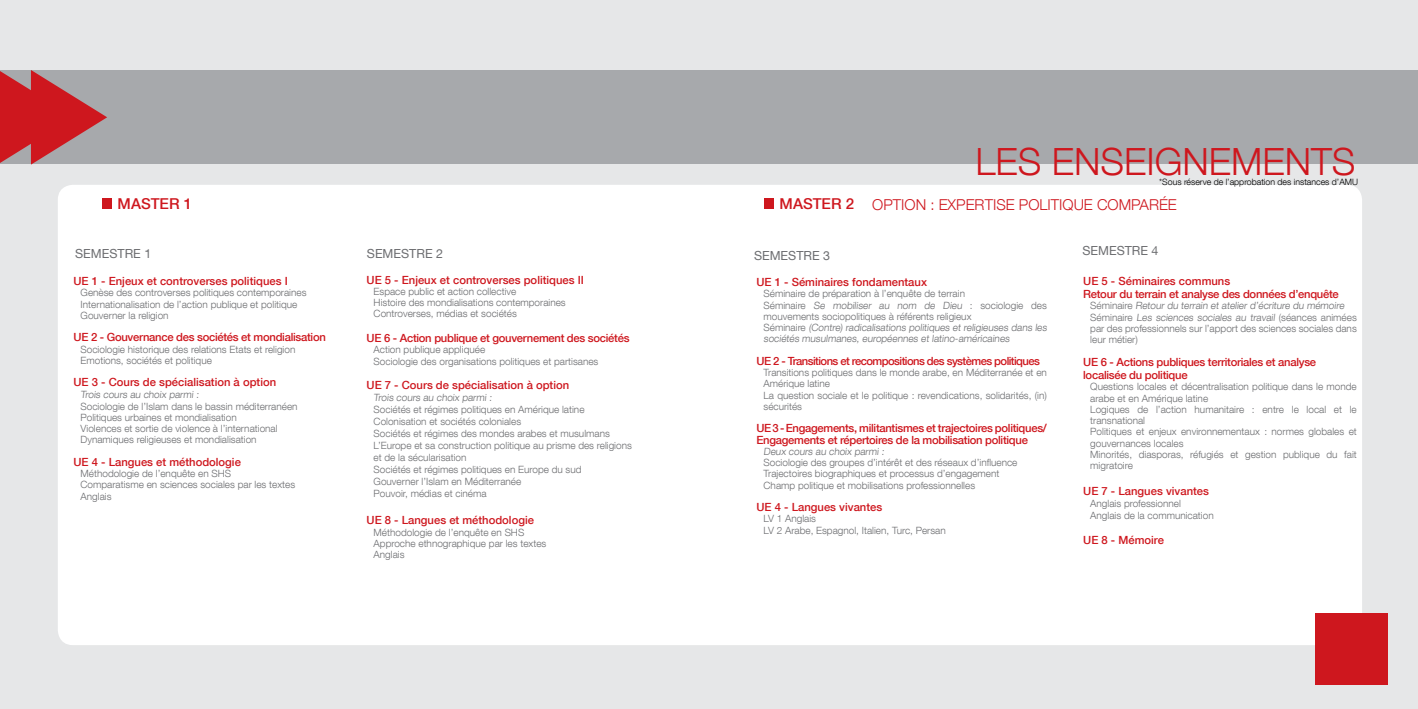
<style>
.page{position:relative;width:1418px;height:709px;background:#fff}
.page>*{position:absolute;margin:0;border:0;box-sizing:border-box;transform-origin:0 0}
.t1{font:300 37.5px "Helvetica Neue LT Com";color:#ce171e}
.t2{font:300 15px "Helvetica Neue LT Com";color:#ce171e}
.t3{font:500 15px "Helvetica Neue LT Com";color:#ce171e}
.t4{font:12.5px "Helvetica Neue LT Com";color:#6d6e71}
.t5{font:500 11.25px/13.5px "Helvetica Neue LT Com";letter-spacing:-.025em;color:#ce171e}
.t6{font:500 11.25px "Helvetica Neue LT Com";color:#ce171e}
.t7{font:500 11.25px "Helvetica Neue LT Com";letter-spacing:-.05em;color:#ce171e}
.t8{font:300 10px/11.2px "Helvetica Neue LT Com";color:#6d6e71}
.t9{font:300 8.75px "Helvetica Neue LT Com";color:#000}
</style>
<div class="page">
<div style="left:0;top:0;width:1417px;height:709px;background:#e6e7e8"></div>
<div style="left:58px;top:185px;width:1303px;height:460px;background:#fff;border-radius:15px"></div>
<div style="left:764px;top:198px;width:9px;height:11px;background:#ce171e"></div>
<div style="left:102px;top:198px;width:9px;height:11px;background:#ce171e"></div>
<div style="left:0;top:70px;width:1417px;height:93px;background:#a7a9ac"></div>
<svg style="left:0;top:70px;width:107px;height:95px"></svg>
<div style="left:1315px;top:614px;width:72px;height:71px;background:#ce171e"></div>
<h2 class="t3" style="left:118px;top:194px;width:76px">MASTER 1</h2>
<p class="t4" style="left:75px;top:245px;width:78px">SEMESTRE 1</p>
<p class="t6" style="left:73px;top:274px;width:216px">UE 1 - Enjeux et controverses politiques I</p>
<p class="t8" style="left:81px;top:287px;width:227px">Genèse des controverses politiques contemporaines<br>Internationalisation de l’action publique et politique<br>Gouverner la religion</p>
<p class="t5" style="left:73px;top:330px;width:254px">UE 2 - Gouvernance des sociétés et mondialisation</p>
<p class="t8" style="left:81px;top:343px;width:216px">Sociologie historique des relations Etats et religion<br>Emotions, sociétés et politique</p>
<p class="t6" style="left:73px;top:375px;width:204px">UE 3 - Cours de spécialisation à option</p>
<p class="t8" style="left:81px;top:389px;width:218px">Trois cours au choix parmi :<br>Sociologie de l’Islam dans le bassin méditerranéen Politiques urbaines et mondialisation<br>Violences et sortie de violence à l’international Dynamiques religieuses et mondialisation</p>
<p class="t6" style="left:73px;top:455px;width:169px">UE 4 - Langues et méthodologie</p>
<p class="t8" style="left:81px;top:468px;width:216px">Méthodologie de l’enquête en SHS<br>Comparatisme en sciences sociales par les textes<br>Anglais</p>
<p class="t4" style="left:367px;top:246px;width:78px">SEMESTRE 2</p>
<p class="t6" style="left:366px;top:273px;width:219px">UE 5 - Enjeux et controverses politiques II</p>
<p class="t8" style="left:373px;top:285px;width:194px">Espace public et action collective<br>Histoire des mondialisations contemporaines<br>Controverses, médias et sociétés</p>
<p class="t5" style="left:366px;top:331px;width:264px">UE 6 - Action publique et gouvernement des sociétés</p>
<p class="t8" style="left:373px;top:344px;width:226px">Action publique appliquée<br>Sociologie des organisations politiques et partisanes</p>
<p class="t6" style="left:366px;top:378px;width:204px">UE 7 - Cours de spécialisation à option</p>
<p class="t8" style="left:373px;top:391px;width:260px;line-height:12px">Trois cours au choix parmi :<br>Sociétés et régimes politiques en Amérique latine Colonisation et sociétés coloniales<br>Sociétés et régimes des mondes arabes et musulmans L’Europe et sa construction politique au prisme des religions et de la sécularisation<br>Sociétés et régimes politiques en Europe du sud<br>Gouverner l’Islam en Méditerranée<br>Pouvoir, médias et cinéma</p>
<p class="t6" style="left:366px;top:513px;width:169px">UE 8 - Langues et méthodologie</p>
<p class="t8" style="left:373px;top:526px;width:174px">Méthodologie de l’enquête en SHS<br>Approche ethnographique par les textes<br>Anglais</p>
<h2 class="t3" style="left:779px;top:195px;width:76px">MASTER 2</h2>
<h1 class="t1" style="left:975px;top:139px;width:382px">LES ENSEIGNEMENTS</h1>
<p class="t9" style="left:1159px;top:177px;width:200px">*Sous réserve de l’approbation des instances d’AMU</p>
<h2 class="t2" style="left:872px;top:195px;width:306px">OPTION : EXPERTISE POLITIQUE COMPARÉE</h2>
<p class="t4" style="left:754px;top:248px;width:78px">SEMESTRE 3</p>
<p class="t6" style="left:756px;top:275px;width:172px">UE 1 - Séminaires fondamentaux</p>
<p class="t8" style="left:763px;top:288px;width:286px">Séminaire de préparation à l’enquête de terrain<br>Séminaire Se mobiliser au nom de Dieu : sociologie des mouvements sociopolitiques à référents religieux<br>Séminaire (Contre) radicalisations politiques et religieuses dans les sociétés musulmanes, européennes et latino-américaines</p>
<p class="t7" style="left:756px;top:354px;width:285px">UE 2 - Transitions et recompositions des systèmes politiques</p>
<p class="t8" style="left:763px;top:367px;width:285px">Transitions politiques dans le monde arabe, en Méditerranée et en Amérique latine<br>La question sociale et le politique : revendications, solidarités, (in) sécurités</p>
<p class="t5" style="left:756px;top:422px;width:292px;line-height:11.2px">UE 3 - Engagements, militantismes et trajectoires politiques/<br>Engagements et répertoires de la mobilisation politique</p>
<p class="t8" style="left:763px;top:445px;width:255px">Deux cours au choix parmi :<br>Sociologie des groupes d’intérêt et des réseaux d’influence Trajectoires biographiques et processus d’engagement Champ politique et mobilisations professionnelles</p>
<p class="t6" style="left:756px;top:500px;width:127px">UE 4 - Langues vivantes</p>
<p class="t8" style="left:763px;top:513px;width:184px">LV 1 Anglais<br>LV 2 Arabe, Espagnol, Italien, Turc, Persan</p>
<p class="t4" style="left:1082px;top:243px;width:78px">SEMESTRE 4</p>
<p class="t5" style="left:1083px;top:274px;width:257px">UE 5 - Séminaires communs<br>Retour du terrain et analyse des données d’enquête</p>
<p class="t8" style="left:1090px;top:300px;width:268px">Séminaire Retour du terrain et atelier d’écriture du mémoire Séminaire Les sciences sociales au travail (séances animées par des professionnels sur l’apport des sciences sociales dans leur métier)</p>
<p class="t5" style="left:1083px;top:355px;width:234px">UE 6 - Actions publiques territoriales et analyse localisée du politique</p>
<p class="t8" style="left:1090px;top:381px;width:268px">Questions locales et décentralisation politique dans le monde arabe et en Amérique latine<br>Logiques de l’action humanitaire : entre le local et le transnational<br>Politiques et enjeux environnementaux : normes globales et gouvernances locales<br>Minorités, diasporas, réfugiés et gestion publique du fait migratoire</p>
<p class="t6" style="left:1083px;top:484px;width:127px">UE 7 - Langues vivantes</p>
<p class="t8" style="left:1090px;top:497px;width:125px;line-height:12px">Anglais professionnel<br>Anglais de la communication</p>
<p class="t6" style="left:1083px;top:533px;width:82px">UE 8 - Mémoire</p>
</div>
